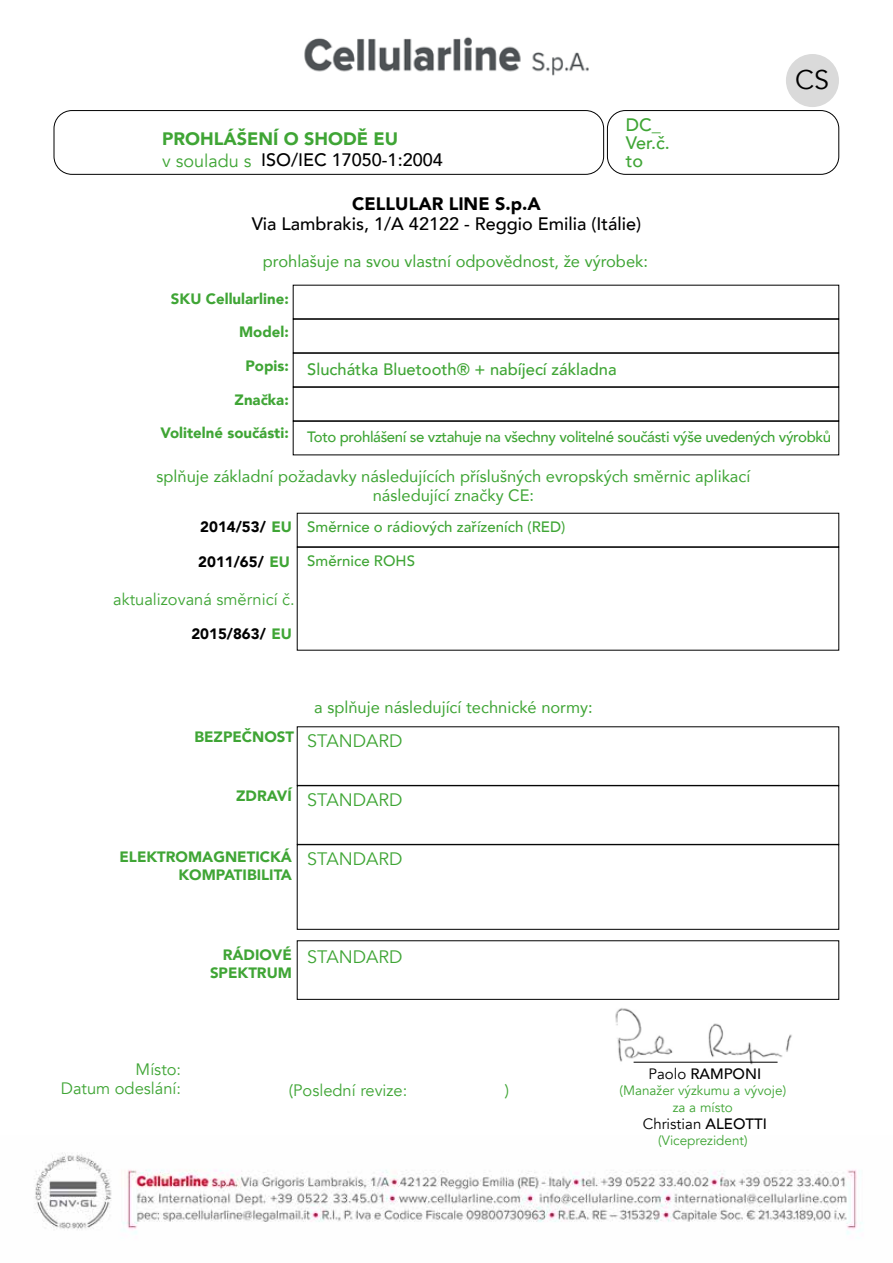
<style>
.page{position:relative;width:893px;height:1263px;background:#fff}
.page>*{position:absolute;margin:0;border:0;box-sizing:border-box;transform-origin:0 0}
.t1{font:27px "Avenir";color:#000}
.t2{font:500 18px "Avenir";color:#000}
.t3{font:18px "Avenir";color:#3fa535}
.t4{font:900 18px "Avenir";color:#3fa535}
.t5{font:900 18px "Avenir";color:#000}
.t6{font:500 18px/18px "Avenir";color:#3fa535}
.t7{font:16.5px/19.5px "Avenir";color:#3fa535;text-align:center}
.t8{font:16.5px/19.5px "Avenir";color:#3fa535;text-align:right}
.t9{font:500 16.5px "Avenir";color:#3fa535}
.t10{font:900 15px/18px "Avenir";color:#3fa535;text-align:right}
.t11{font:500 15px "Avenir";letter-spacing:-.025em;color:#3fa535}
.t12{font:500 15px "Avenir";color:#3fa535}
.t13{font:900 15px "Avenir";color:#000}
.t14{font:15px "Avenir";color:#000}
.t15{font:500 15px "Avenir";color:#000}
.t16{font:13.5px/16.5px "Avenir";color:#3fa535;text-align:center}
.s1{color:#3fa535}
.s2{font-weight:400}
.s3{font-weight:500}
</style>
<div class="page">
<img style="left:53px;top:37px;width:787px;height:92px">
<img style="left:35px;top:1152px;width:827px;height:83px">
<div style="left:786px;top:54px;width:53px;height:53px;background:#dadada;border-radius:50%"></div>
<div style="left:54px;top:110px;width:550px;height:65px;border:1px solid #000;border-radius:18px"></div>
<img style="left:609px;top:999px;width:190px;height:66px">
<div style="left:607px;top:110px;width:232px;height:65px;border:1px solid #000;border-radius:18px"></div>
<div style="left:293px;top:285px;width:546px;height:34px;border:1px solid #000"></div>
<div style="left:293px;top:319px;width:546px;height:34px;border:1px solid #000"></div>
<div style="left:297px;top:547px;width:542px;height:103px;border:1px solid #000"></div>
<div style="left:293px;top:353px;width:546px;height:34px;border:1px solid #000"></div>
<div style="left:297px;top:785px;width:542px;height:59px;border:1px solid #000"></div>
<div style="left:297px;top:844px;width:542px;height:85px;border:1px solid #000"></div>
<div style="left:293px;top:387px;width:546px;height:34px;border:1px solid #000"></div>
<div style="left:293px;top:421px;width:546px;height:34px;border:1px solid #000"></div>
<hr style="left:634px;top:1062px;width:143px;height:1px;background:#000">
<p class="t6" style="left:626px;top:114px;width:46px">DC_<br>Ver.č. to</p>
<p class="t4" style="left:162px;top:124px;width:237px">PROHLÁŠENÍ O SHODĚ EU</p>
<p class="t3" style="left:162px;top:150px;width:91px">v souladu s</p>
<p class="t2" style="left:261px;top:144px;width:183px">ISO/IEC 17050-1:2004</p>
<p class="t5" style="left:352px;top:189px;width:190px">CELLULAR LINE S.p.A</p>
<p class="t2" style="left:252px;top:208px;width:391px">Via Lambrakis, 1/A 42122 - Reggio Emilia (Itálie)</p>
<p class="t7" style="left:263px;top:251px;width:387px">prohlašuje na svou vlastní odpovědnost, že výrobek:</p>
<h1 class="t1" style="left:795px;top:63px;width:36px">CS</h1>
<p class="t10" style="left:171px;top:289px;width:119px">SKU Cellularline:</p>
<p class="t10" style="left:239px;top:323px;width:51px">Model:</p>
<p class="t10" style="left:245px;top:356px;width:45px">Popis:</p>
<p class="t10" style="left:235px;top:390px;width:56px">Značka:</p>
<p class="t10" style="left:160px;top:424px;width:130px">Volitelné součásti:</p>
<p class="t7" style="left:157px;top:466px;width:595px">splňuje základní požadavky následujících příslušných evropských směrnic aplikací následující značky CE:</p>
<p class="t9" style="left:307px;top:355px;width:311px">Sluchátka Bluetooth® + nabíjecí základna</p>
<p class="t11" style="left:307px;top:423px;width:525px">Toto prohlášení se vztahuje na všechny volitelné součásti výše uvedených výrobků</p>
<p class="t13" style="left:200px;top:514px;width:93px">2014/53/ <span class="s1">EU</span></p>
<p class="t13" style="left:198px;top:549px;width:93px">2011/65/ <span class="s1">EU</span></p>
<p class="t8" style="left:113px;top:589px;width:183px">aktualizovaná směrnicí č.</p>
<p class="t13" style="left:191px;top:621px;width:102px">2015/863/ <span class="s1">EU</span></p>
<p class="t12" style="left:307px;top:513px;width:260px">Směrnice o rádiových zařízeních (RED)</p>
<p class="t12" style="left:307px;top:547px;width:109px">Směrnice ROHS</p>
<p class="t10" style="left:194px;top:727px;width:101px">BEZPEČNOST</p>
<p class="t7" style="left:314px;top:697px;width:280px">a splňuje následující technické normy:</p>
<p class="t3" style="left:307px;top:730px;width:97px">STANDARD</p>
<p class="t10" style="left:236px;top:786px;width:57px">ZDRAVÍ</p>
<p class="t3" style="left:307px;top:789px;width:97px">STANDARD</p>
<p class="t10" style="left:120px;top:847px;width:174px">ELEKTROMAGNETICKÁ<br>KOMPATIBILITA</p>
<p class="t3" style="left:307px;top:848px;width:97px">STANDARD</p>
<p class="t10" style="left:210px;top:945px;width:83px">RÁDIOVÉ<br>SPEKTRUM</p>
<p class="t3" style="left:307px;top:946px;width:97px">STANDARD</p>
<p class="t8" style="left:61px;top:1059px;width:122px">Místo:<br>Datum odeslání:</p>
<p class="t8" style="left:289px;top:1081px;width:120px">(Poslední revize:</p>
<p class="t8" style="left:505px;top:1081px;width:6px">)</p>
<p class="t15" style="left:648px;top:1061px;width:114px"><span class="s2">Paolo</span> RAMPONI</p>
<p class="t14" style="left:643px;top:1115px;width:126px">Christian <span class="s3">ALEOTTI</span></p>
<p class="t16" style="left:619px;top:1083px;width:168px">(Manažer výzkumu a vývoje) za a místo</p>
<p class="t16" style="left:658px;top:1133px;width:91px">(Viceprezident)</p>
</div>
